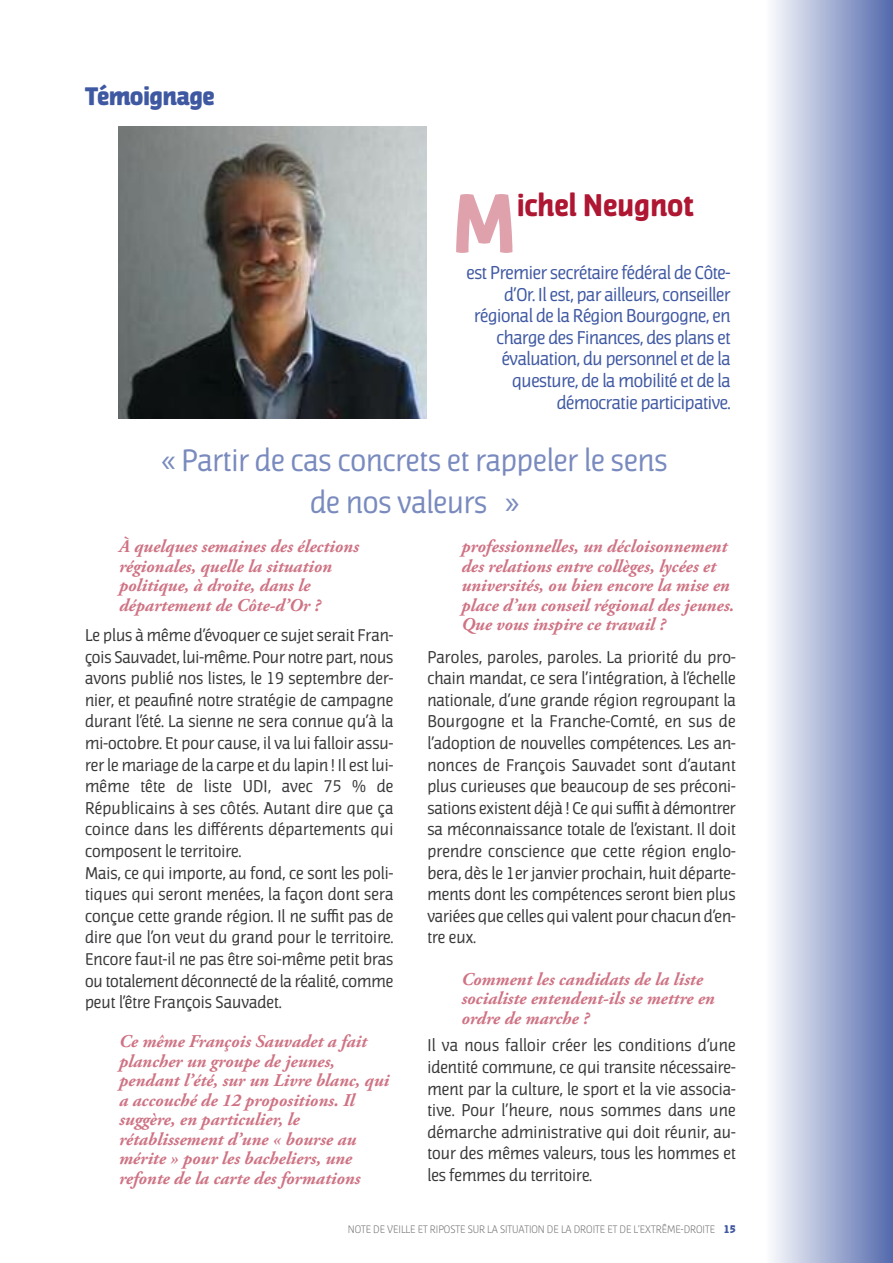
<style>
.page{position:relative;width:893px;height:1263px;background:#fff}
.page>*{position:absolute;margin:0;border:0;box-sizing:border-box;transform-origin:0 0}
.t1{font:700 79.65px "Jaures";color:#dfa2ad}
.t2{font:30px/41.8px "Jaures";color:#798abe;text-align:center}
.t3{font:700 30px "Jaures";color:#ae1632}
.t4{font:900 24px "Jaures";color:#3f58a2}
.t5{font:italic 700 18px/19.5px "Adobe Garamond Pro";color:#cf7384}
.t6{font:18px/21.6px "Jaures";letter-spacing:-.015em;color:#3f58a2;text-align:right}
.t7{font:16.5px/21.6px "Jaures";letter-spacing:.005em;color:#39383a;text-align:justify}
.t8{font:300 10.5px "Jaures";color:#747475}
.s1{font-weight:900;color:#3f58a2}
</style>
<div class="page">
<div style="left:767px;top:0;width:126px;height:1263px;background:linear-gradient(to right,#fbfcfd,#546aad)"></div>
<img style="left:119px;top:127px;width:307px;height:291px">
<h3 class="t4" style="left:85px;top:82px;width:131px">Témoignage</h3>
<h1 class="t1" style="left:453px;top:178px;width:66px">M</h1>
<h2 class="t3" style="left:517px;top:188px;width:178px">ichel Neugnot</h2>
<p class="t6" style="left:466px;top:262px;width:265px">est Premier secrétaire fédéral de Côte&shy;d’Or. Il est, par ailleurs, conseiller régional de la Région Bourgogne, en charge des Finances, des plans et évaluation, du personnel et de la questure, de la mobilité et de la démocratie participative.</p>
<h2 class="t2" style="left:162px;top:440px;width:507px">« Partir de cas concrets et rappeler le sens de nos valeurs »</h2>
<p class="t5" style="left:119px;top:538px;width:241px">À quelques semaines des élections régionales, quelle la situation politique, à droite, dans le département de Côte-d’Or ?</p>
<p class="t7" style="left:85px;top:624px;width:310px;text-align:left">Le plus à même d’évoquer ce sujet serait Fran&shy;çois Sauvadet, lui-même. Pour notre part, nous avons publié nos listes, le 19 septembre der&shy;nier, et peaufiné notre stratégie de campagne durant l’été. La sienne ne sera connue qu’à la mi-octobre. Et pour cause, il va lui falloir assu&shy;rer le mariage de la carpe et du lapin ! Il est lui&shy;même tête de liste UDI, avec 75 % de Républicains à ses côtés. Autant dire que ça coince dans les différents départements qui composent le territoire.<br>Mais, ce qui importe, au fond, ce sont les poli&shy;tiques qui seront menées, la façon dont sera conçue cette grande région. Il ne suffit pas de dire que l’on veut du grand pour le territoire.<br>Encore faut-il ne pas être soi-même petit bras ou totalement déconnecté de la réalité, comme peut l’être François Sauvadet.</p>
<p class="t5" style="left:119px;top:1033px;width:272px">Ce même François Sauvadet a fait plancher un groupe de jeunes, pendant l’été, sur un Livre blanc, qui a accouché de 12 propositions. Il suggère, en particulier, le rétablissement d’une « bourse au mérite » pour les bacheliers, une refonte de la carte des formations</p>
<p class="t5" style="left:461px;top:538px;width:274px">professionnelles, un décloisonnement des relations entre collèges, lycées et universités, ou bien encore la mise en place d’un conseil régional des jeunes.<br>Que vous inspire ce travail ?</p>
<p class="t7" style="left:427px;top:646px;width:310px">Paroles, paroles, paroles. La priorité du pro&shy;chain mandat, ce sera l’intégration, à l’échelle nationale, d’une grande région regroupant la Bourgogne et la Franche-Comté, en sus de l’adoption de nouvelles compétences. Les an&shy;nonces de François Sauvadet sont d’autant plus curieuses que beaucoup de ses préconi&shy;sations existent déjà ! Ce qui suffit à démontrer sa méconnaissance totale de l’existant. Il doit prendre conscience que cette région englo&shy;bera, dès le 1er janvier prochain, huit départe&shy;ments dont les compétences seront bien plus variées que celles qui valent pour chacun d’en&shy;tre eux.</p>
<p class="t5" style="left:461px;top:971px;width:255px">Comment les candidats de la liste socialiste entendent-ils se mettre en ordre de marche ?</p>
<p class="t7" style="left:427px;top:1035px;width:310px">Il va nous falloir créer les conditions d’une identité commune, ce qui transite nécessaire&shy;ment par la culture, le sport et la vie associa&shy;tive. Pour l’heure, nous sommes dans une démarche administrative qui doit réunir, au&shy;tour des mêmes valeurs, tous les hommes et les femmes du territoire.</p>
<p class="t8" style="left:348px;top:1223px;width:389px">NOTE DE VEILLE ET RIPOSTE SUR LA SITUATION DE LA DROITE ET DE L’EXTRÊME-DROITE <span class="s1">15</span></p>
</div>
